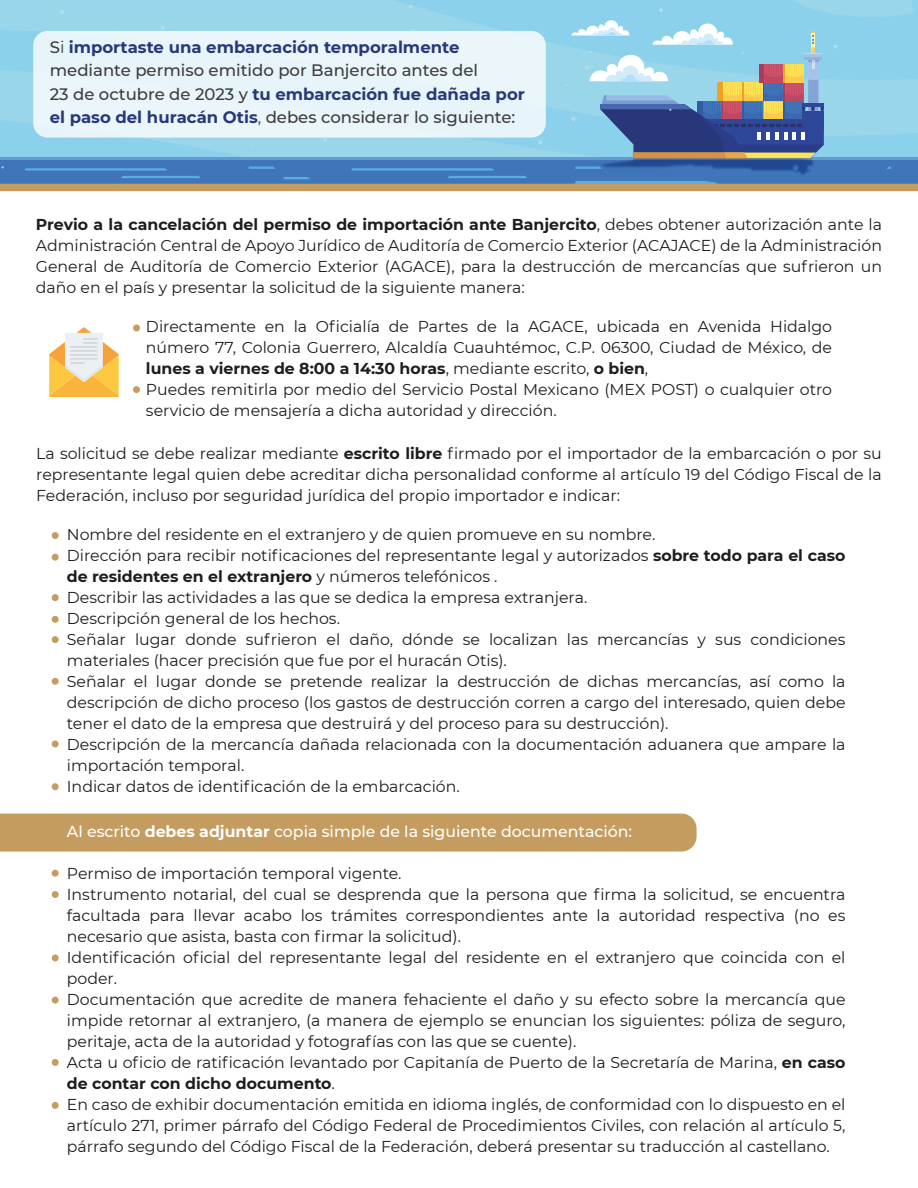
<style>
.page{position:relative;width:918px;height:1188px;background:#fff}
.page>*{position:absolute;margin:0;border:0;box-sizing:border-box;transform-origin:0 0}
.t1{font:500 16.5px/23.4px "Montserrat";color:#3c3c3b}
.t2{font:15.75px/21px "Montserrat";color:#1d1d1b}
.t3{font:500 15.75px "Montserrat";color:#fff}
.s1{font-weight:400}
.s2{font-weight:700;color:#283779}
.s3{font-weight:700}
</style>
<div class="page">
<svg style="left:0;top:0;width:918px;height:144px;background:#96d4ea"></svg>
<svg style="left:0;top:64px;width:566px;height:93px;background:#94d4ea"></svg>
<div style="left:0;top:157px;width:918px;height:30px;background:#4075ba"></div>
<hr style="left:0;top:157px;width:918px;height:2px;background:#629ad2">
<svg style="left:284px;top:167px;width:607px;height:17px"></svg>
<img style="left:548px;top:104px;width:319px;height:80px">
<svg style="left:538px;top:140px;width:5px;height:4px"></svg>
<svg style="left:323px;top:138px;width:4px;height:4px"></svg>
<svg style="left:60px;top:10px;width:4px;height:4px"></svg>
<svg style="left:160px;top:26px;width:5px;height:4px"></svg>
<svg style="left:1px;top:166px;width:274px;height:12px"></svg>
<svg style="left:566px;top:0;width:348px;height:158px;background:#89b7d0"></svg>
<svg style="left:409px;top:4px;width:4px;height:5px"></svg>
<div style="left:33px;top:31px;width:513px;height:107px;background:#eaf6fa;border-radius:14px"></div>
<div style="left:0;top:184px;width:918px;height:7px;background:#c49c5f"></div>
<div style="left:133px;top:325px;width:7px;height:6px;background:#c49c5f;border-radius:50%"></div>
<div style="left:133px;top:386px;width:7px;height:7px;background:#c49c5f;border-radius:50%"></div>
<div style="left:52px;top:554px;width:7px;height:7px;background:#c49c5f;border-radius:50%"></div>
<div style="left:52px;top:594px;width:7px;height:7px;background:#c49c5f;border-radius:50%"></div>
<div style="left:52px;top:616px;width:7px;height:7px;background:#c49c5f;border-radius:50%"></div>
<div style="left:52px;top:636px;width:7px;height:7px;background:#c49c5f;border-radius:50%"></div>
<div style="left:52px;top:678px;width:7px;height:7px;background:#c49c5f;border-radius:50%"></div>
<div style="left:52px;top:741px;width:7px;height:6px;background:#c49c5f;border-radius:50%"></div>
<div style="left:0;top:814px;width:697px;height:38px;background:#c49c5f"></div>
<div style="left:52px;top:783px;width:7px;height:7px;background:#c49c5f;border-radius:50%"></div>
<div style="left:52px;top:870px;width:7px;height:7px;background:#c49c5f;border-radius:50%"></div>
<div style="left:52px;top:891px;width:7px;height:7px;background:#c49c5f;border-radius:50%"></div>
<div style="left:52px;top:955px;width:7px;height:6px;background:#c49c5f;border-radius:50%"></div>
<div style="left:52px;top:997px;width:7px;height:7px;background:#c49c5f;border-radius:50%"></div>
<div style="left:52px;top:1059px;width:7px;height:7px;background:#c49c5f;border-radius:50%"></div>
<div style="left:52px;top:1102px;width:7px;height:7px;background:#c49c5f;border-radius:50%"></div>
<div style="left:52px;top:532px;width:7px;height:7px;background:#c49c5f;border-radius:50%"></div>
<svg style="left:49px;top:327px;width:70px;height:70px"></svg>
<p class="t1" style="left:50px;top:35px;width:477px">S<span class="s1">i</span> <span class="s2">importaste una embarcación temporalmente </span>mediante permiso emitido por Banjercito antes del<br>23 de octubre de 2023 y <span class="s2">tu embarcación fue dañada por el paso del huracán Otis</span><span class="s1">,</span> debes considerar lo siguiente:</p>
<p class="t2" style="left:36px;top:213px;width:848px;text-align:justify"><span class="s3">Previo a la cancelación del permiso de importación ante Banjercito</span>, debes obtener autorización ante la Administración Central de Apoyo Jurídico de Auditoría de Comercio Exterior (ACAJACE) de la Administración General de Auditoría de Comercio Exterior (AGACE), para la destrucción de mercancías que sufrieron un daño en el país y presentar la solicitud de la siguiente manera:</p>
<p class="t2" style="left:146px;top:315px;width:688px">Directamente en la Oficialía de Partes de la AGACE, ubicada en Avenida Hidalgo número 77, Colonia Guerrero, Alcaldía Cuauhtémoc, C.P. 06300, Ciudad de México, de <span class="s3">lunes a viernes de 8:00 a 14:30 horas</span>, mediante escrito, <span class="s3">o bien</span>,<br>Puedes remitirla por medio del Servicio Postal Mexicano (MEX POST) o cualquier otro servicio de mensajería a dicha autoridad y dirección.</p>
<p class="t2" style="left:36px;top:442px;width:847px;text-align:justify">La solicitud se debe realizar mediante <span class="s3">escrito libre</span> firmado por el importador de la embarcación o por su representante legal quien debe acreditar dicha personalidad conforme al artículo 19 del Código Fiscal de la Federación, incluso por seguridad jurídica del propio importador e indicar:</p>
<p class="t2" style="left:67px;top:523px;width:780px">Nombre del residente en el extranjero y de quien promueve en su nombre.<br>Dirección para recibir notificaciones del representante legal y autorizados <span class="s3">sobre todo para el caso de residentes en el extranjero</span> y números telefónicos .<br>Describir las actividades a las que se dedica la empresa extranjera.<br>Descripción general de los hechos.<br>Señalar lugar donde sufrieron el daño, dónde se localizan las mercancías y sus condiciones materiales (hacer precisión que fue por el huracán Otis).<br>Señalar el lugar donde se pretende realizar la destrucción de dichas mercancías, así como la descripción de dicho proceso (los gastos de destrucción corren a cargo del interesado, quien debe tener el dato de la empresa que destruirá y del proceso para su destrucción).<br>Descripción de la mercancía dañada relacionada con la documentación aduanera que ampare la importación temporal.<br>Indicar datos de identificación de la embarcación.</p>
<p class="t3" style="left:67px;top:820px;width:567px">Al escrito <span class="s3">debes adjuntar</span> copia simple de la siguiente documentación:</p>
<p class="t2" style="left:67px;top:862px;width:780px">Permiso de importación temporal vigente.<br>Instrumento notarial, del cual se desprenda que la persona que firma la solicitud, se encuentra facultada para llevar acabo los trámites correspondientes ante la autoridad respectiva (no es necesario que asista, basta con firmar la solicitud).<br>Identificación oficial del representante legal del residente en el extranjero que coincida con el poder.<br>Documentación que acredite de manera fehaciente el daño y su efecto sobre la mercancía que impide retornar al extranjero, (a manera de ejemplo se enuncian los siguientes: póliza de seguro, peritaje, acta de la autoridad y fotografías con las que se cuente).<br>Acta u oficio de ratificación levantado por Capitanía de Puerto de la Secretaría de Marina, <span class="s3">en caso de contar con dicho documento</span>.<br>En caso de exhibir documentación emitida en idioma inglés, de conformidad con lo dispuesto en el artículo 271, primer párrafo del Código Federal de Procedimientos Civiles, con relación al artículo 5, párrafo segundo del Código Fiscal de la Federación, deberá presentar su traducción al castellano.</p>
</div>
